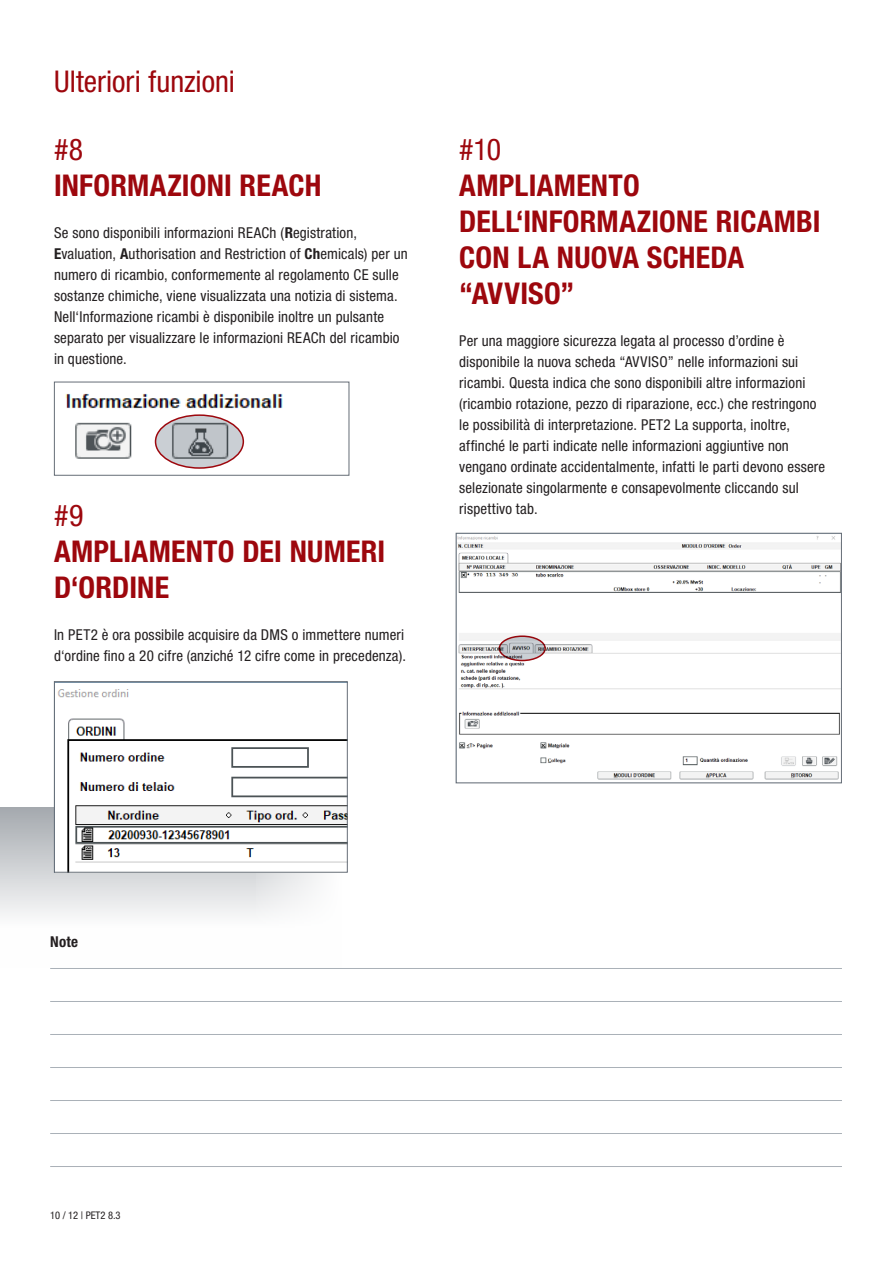
<style>
.page{position:relative;width:893px;height:1263px;background:#fff}
.page>*{position:absolute;margin:0;border:0;box-sizing:border-box;transform-origin:0 0}
.t1{font:700 condensed 30px/36px "Helvetica Neue LT Std";letter-spacing:.005em;color:#9d070d}
.t2{font:condensed 30px "Helvetica Neue LT Std";color:#9d070d}
.t3{font:condensed 15px/21px "Helvetica Neue LT Std";letter-spacing:.01em;color:#231f20}
.t4{font:700 condensed 15px "Helvetica Neue LT Std";color:#231f20}
.t5{font:condensed 10.5px "Helvetica Neue LT Std";color:#231f20}
.s1{font-weight:700}
</style>
<div class="page">
<div style="left:0;top:807px;width:415px;height:160px;background:linear-gradient(to bottom,#a9adb2,#fff)"></div>
<div style="left:256px;top:796px;width:178px;height:172px;background:#fff"></div>
<hr style="left:50px;top:968px;width:792px;height:1px;background:#aab1b8">
<hr style="left:50px;top:1001px;width:792px;height:1px;background:#aab1b8">
<hr style="left:50px;top:1034px;width:792px;height:1px;background:#aab1b8">
<hr style="left:50px;top:1067px;width:792px;height:1px;background:#aab1b8">
<hr style="left:50px;top:1100px;width:792px;height:1px;background:#aab1b8">
<hr style="left:50px;top:1133px;width:792px;height:1px;background:#aab1b8">
<hr style="left:50px;top:1166px;width:792px;height:1px;background:#aab1b8">
<img style="left:56px;top:689px;width:290px;height:182px">
<div style="left:54px;top:681px;width:294px;height:192px;border:1px solid #656d76"></div>
<img style="left:458px;top:536px;width:382px;height:244px">
<div style="left:456px;top:533px;width:386px;height:250px;border:1px solid #656d76"></div>
<svg style="left:499px;top:636px;width:46px;height:24px"></svg>
<div style="left:499px;top:635px;width:47px;height:26px;border:2px solid #9d070d;border-radius:50%"></div>
<img style="left:65px;top:393px;width:218px;height:76px">
<div style="left:54px;top:382px;width:295px;height:94px;border:1px solid #656d76"></div>
<svg style="left:156px;top:415px;width:87px;height:53px;background:#afb0b5"></svg>
<div style="left:155px;top:414px;width:89px;height:55px;border:2px solid #9d070d;border-radius:50%"></div>
<h1 class="t2" style="left:54px;top:64px;width:182px">Ulteriori funzioni</h1>
<h1 class="t2" style="left:54px;top:132px;width:31px">#8</h1>
<h1 class="t1" style="left:54px;top:167px;width:269px">INFORMAZIONI REACH</h1>
<p class="t3" style="left:54px;top:222px;width:355px">Se sono disponibili informazioni REACh (<span class="s1">R</span>egistration, <span class="s1">E</span>valuation, <span class="s1">A</span>uthorisation and Restriction of <span class="s1">Ch</span>emicals) per un numero di ricambio, conformemente al regolamento CE sulle sostanze chimiche, viene visualizzata una notizia di sistema.<br>Nell‘Informazione ricambi è disponibile inoltre un pulsante separato per visualizzare le informazioni REACh del ricambio in questione.</p>
<h1 class="t2" style="left:54px;top:498px;width:31px">#9</h1>
<h1 class="t1" style="left:54px;top:533px;width:333px">AMPLIAMENTO DEI NUMERI<br>D‘ORDINE</h1>
<p class="t3" style="left:54px;top:624px;width:353px">In PET2 è ora possibile acquisire da DMS o immettere numeri d‘ordine fino a 20 cifre (anziché 12 cifre come in precedenza).</p>
<h1 class="t2" style="left:459px;top:132px;width:43px">#10</h1>
<h1 class="t1" style="left:459px;top:167px;width:363px">AMPLIAMENTO<br>DELL‘INFORMAZIONE RICAMBI<br>CON LA NUOVA SCHEDA “AVVISO”</h1>
<p class="t3" style="left:459px;top:330px;width:367px">Per una maggiore sicurezza legata al processo d’ordine è disponibile la nuova scheda “AVVISO” nelle informazioni sui ricambi. Questa indica che sono disponibili altre informazioni (ricambio rotazione, pezzo di riparazione, ecc.) che restringono le possibilità di interpretazione. PET2 La supporta, inoltre, affinché le parti indicate nelle informazioni aggiuntive non vengano ordinate accidentalmente, infatti le parti devono essere selezionate singolarmente e consapevolmente cliccando sul rispettivo tab.</p>
<p class="t4" style="left:50px;top:933px;width:30px">Note</p>
<p class="t5" style="left:50px;top:1209px;width:72px">10 / 12 | PET2 8.3</p>
</div>
